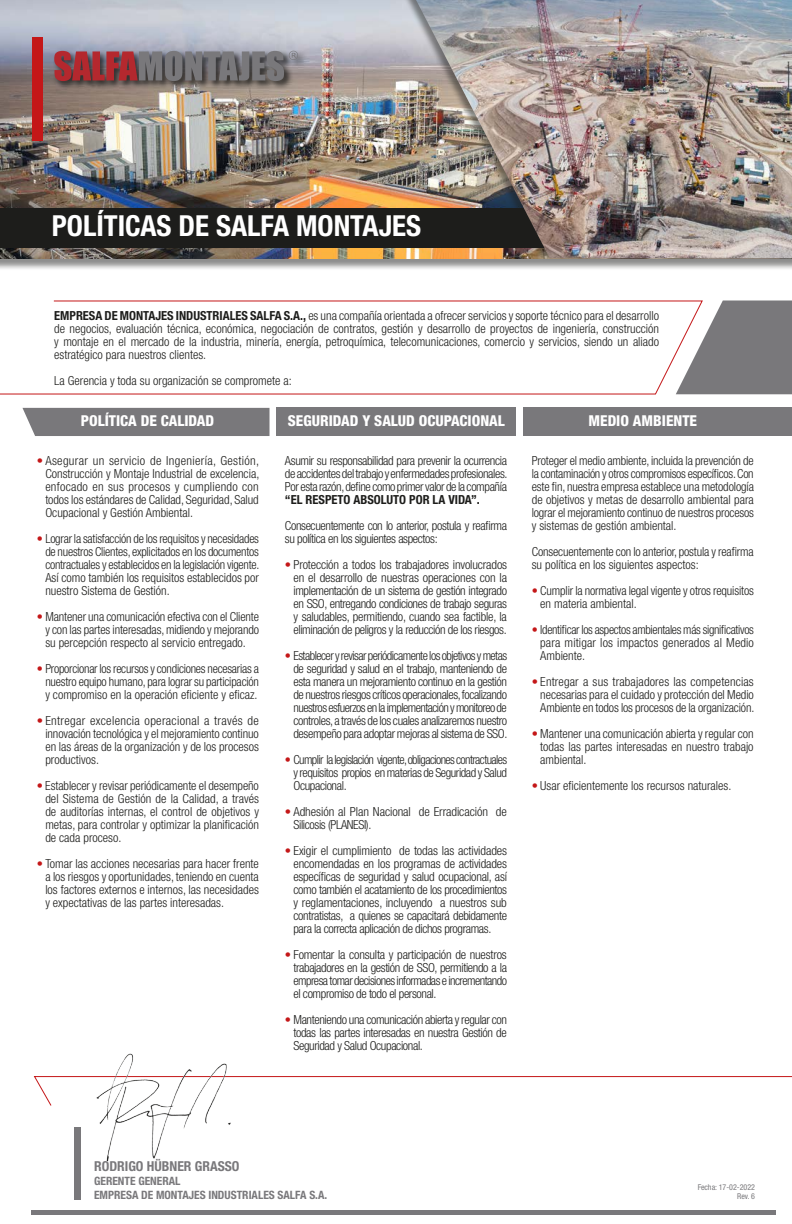
<style>
.page{position:relative;width:792px;height:1224px;background:#fff}
.page>*{position:absolute;margin:0;border:0;box-sizing:border-box;transform-origin:0 0}
.t1{font:700 condensed 29px "Helvetica Neue LT Std";color:#fff}
.t2{font:800 condensed 15px "Helvetica Neue LT Std";color:#fff}
.t3{font:700 condensed 13.7px "Helvetica Neue LT Std";color:#79787b}
.t4{font:300 condensed 12.5px/13px "Helvetica Neue LT Std";letter-spacing:-.005em;color:#1d1d1b;text-align:justify}
.t5{font:300 condensed 12.5px/13px "Helvetica Neue LT Std";letter-spacing:-.03em;color:#1d1d1b}
.t6{font:700 condensed 12.5px "Helvetica Neue LT Std";color:#1d1d1b}
.t7{font:700 condensed 11.5px/14px "Helvetica Neue LT Std";color:#79787b}
.t8{font:condensed 8px/9.6px "Helvetica Neue LT Std";color:#79787b;text-align:right}
.s1{font-weight:700}
.s2{color:#c41718}
</style>
<div class="page">
<div style="left:0;top:0;width:792px;height:270px;background:#1d1d1b;opacity:.5"></div>
<img style="left:0;top:0;width:396px;height:258px">
<div style="left:0;top:208px;width:552px;height:39px;background:#1d1d1b"></div>
<div style="left:704px;top:301px;width:88px;height:93px;background:#79787b"></div>
<hr style="left:31px;top:1211px;width:745px;height:4px;background:#79787b">
<div style="left:74px;top:1127px;width:7px;height:73px;background:#79787b"></div>
<div style="left:22px;top:408px;width:248px;height:28px;background:#79787b"></div>
<div style="left:277px;top:408px;width:239px;height:28px;background:#79787b"></div>
<div style="left:523px;top:408px;width:269px;height:28px;background:#79787b"></div>
<svg style="left:0;top:300px;width:704px;height:95px"></svg>
<div style="left:33px;top:37px;width:10px;height:103px;background:#c41718"></div>
<svg style="left:33px;top:1076px;width:759px;height:30px"></svg>
<div style="left:396px;top:0;width:396px;height:260px;background:#1d1d1b;opacity:.5"></div>
<img style="left:416px;top:0;width:376px;height:258px">
<img style="left:94px;top:1053px;width:141px;height:109px">
<div style="left:53px;top:50px;width:254px;height:40px;background:#1d1d1b;opacity:.8"></div>
<svg style="left:54px;top:51px;width:244px;height:30px;background:#7e5d61"></svg>
<h1 class="t1" style="left:52px;top:209px;width:371px">POLÍTICAS DE SALFA MONTAJES</h1>
<p class="t4" style="left:54px;top:309px;width:606px"><span class="s1">EMPRESA DE MONTAJES INDUSTRIALES SALFA S.A.,</span> es una compañía orientada a ofrecer servicios y soporte técnico para el desarrollo de negocios, evaluación técnica, económica, negociación de contratos, gestión y desarrollo de proyectos de ingeniería, construcción y montaje en el mercado de la industria, minería, energía, petroquímica, telecomunicaciones, comercio y servicios, siendo un aliado estratégico para nuestros clientes.</p>
<p class="t4" style="left:54px;top:374px;width:239px">La Gerencia y toda su organización se compromete a:</p>
<p class="t2" style="left:81px;top:412px;width:135px">POLÍTICA DE CALIDAD</p>
<p class="t2" style="left:288px;top:412px;width:219px">SEGURIDAD Y SALUD OCUPACIONAL</p>
<p class="t2" style="left:589px;top:412px;width:110px">MEDIO AMBIENTE</p>
<p class="t4" style="left:45px;top:454px;width:215px;text-indent:-9px"><span class="s2">•</span> Asegurar un servicio de Ingeniería, Gestión, Construcción y Montaje Industrial de excelencia, enfocado en sus procesos y cumpliendo con todos los estándares de Calidad, Seguridad, Salud Ocupacional y Gestión Ambiental.</p>
<p class="t4" style="left:45px;top:532px;width:215px;text-indent:-9px"><span class="s2">•</span> Lograr la satisfacción de los requisitos y necesidades de nuestros Clientes, explicitados en los documentos contractuales y establecidos en la legislación vigente.<br>Así como también los requisitos establecidos por nuestro Sistema de Gestión.</p>
<p class="t4" style="left:45px;top:610px;width:215px;text-indent:-9px"><span class="s2">•</span> Mantener una comunicación efectiva con el Cliente y con las partes interesadas, midiendo y mejorando su percepción respecto al servicio entregado.</p>
<p class="t4" style="left:45px;top:662px;width:215px;text-indent:-9px"><span class="s2">•</span> Proporcionar los recursos y condiciones necesarias a nuestro equipo humano, para lograr su participación y compromiso en la operación eficiente y eficaz.</p>
<p class="t4" style="left:45px;top:714px;width:215px;text-indent:-9px"><span class="s2">•</span> Entregar excelencia operacional a través de innovación tecnológica y el mejoramiento continuo en las áreas de la organización y de los procesos productivos.</p>
<p class="t4" style="left:45px;top:779px;width:215px;text-indent:-9px"><span class="s2">•</span> Establecer y revisar periódicamente el desempeño del Sistema de Gestión de la Calidad, a través de auditorías internas, el control de objetivos y metas, para controlar y optimizar la planificación de cada proceso.</p>
<p class="t4" style="left:45px;top:857px;width:215px;text-indent:-8px"><span class="s2">•</span> Tomar las acciones necesarias para hacer frente a los riesgos y oportunidades, teniendo en cuenta los factores externos e internos, las necesidades y expectativas de las partes interesadas.</p>
<p class="t4" style="left:285px;top:454px;width:224px">Asumir su responsabilidad para prevenir la ocurrencia de accidentes del trabajo y enfermedades profesionales.<br>Por esta razón, define como primer valor de la compañía</p>
<p class="t6" style="left:285px;top:492px;width:196px">“EL RESPETO ABSOLUTO POR LA VIDA”.</p>
<p class="t5" style="left:285px;top:519px;width:224px">Consecuentemente con lo anterior, postula y reafirma su política en los siguientes aspectos:</p>
<p class="t4" style="left:293px;top:558px;width:215px;text-indent:-9px"><span class="s2">•</span> Protección a todos los trabajadores involucrados en el desarrollo de nuestras operaciones con la implementación de un sistema de gestión integrado en SSO, entregando condiciones de trabajo seguras y saludables, permitiendo, cuando sea factible, la eliminación de peligros y la reducción de los riesgos.</p>
<p class="t4" style="left:293px;top:649px;width:216px;text-indent:-9px"><span class="s2">•</span> Establecer y revisar periódicamente los objetivos y metas de seguridad y salud en el trabajo, manteniendo de esta manera un mejoramiento continuo en la gestión de nuestros riesgos críticos operacionales, focalizando nuestros esfuerzos en la implementación y monitoreo de controles, a través de los cuales analizaremos nuestro desempeño para adoptar mejoras al sistema de SSO.</p>
<p class="t4" style="left:293px;top:753px;width:215px;text-indent:-9px"><span class="s2">•</span> Cumplir la legislación vigente,obligaciones contractuales y requisitos propios en materias de Seguridad y Salud Ocupacional.</p>
<p class="t4" style="left:293px;top:805px;width:215px;text-indent:-9px"><span class="s2">•</span> Adhesión al Plan Nacional de Erradicación de<br>Silicosis (PLANESI).</p>
<p class="t4" style="left:293px;top:844px;width:215px;text-indent:-9px"><span class="s2">•</span> Exigir el cumplimiento de todas las actividades encomendadas en los programas de actividades específicas de seguridad y salud ocupacional, así como también el acatamiento de los procedimientos y reglamentaciones, incluyendo a nuestros sub contratistas, a quienes se capacitará debidamente para la correcta aplicación de dichos programas.</p>
<p class="t4" style="left:293px;top:948px;width:215px;text-indent:-9px"><span class="s2">•</span> Fomentar la consulta y participación de nuestros trabajadores en la gestión de SSO, permitiendo a la empresa tomar decisiones informadas e incrementando el compromiso de todo el personal.</p>
<p class="t4" style="left:293px;top:1013px;width:215px;text-indent:-8px"><span class="s2">•</span> Manteniendo una comunicación abierta y regular con todas las partes interesadas en nuestra Gestión de Seguridad y Salud Ocupacional.</p>
<p class="t4" style="left:532px;top:454px;width:224px">Proteger el medio ambiente, incluida la prevención de la contaminación y otros compromisos específicos. Con este fin, nuestra empresa establece una metodología de objetivos y metas de desarrollo ambiental para lograr el mejoramiento continuo de nuestros procesos y sistemas de gestión ambiental.</p>
<p class="t4" style="left:532px;top:545px;width:223px">Consecuentemente con lo anterior, postula y reafirma su política en los siguientes aspectos:</p>
<p class="t4" style="left:540px;top:584px;width:215px;text-indent:-9px"><span class="s2">•</span> Cumplir la normativa legal vigente y otros requisitos en materia ambiental.</p>
<p class="t4" style="left:540px;top:623px;width:215px;text-indent:-9px"><span class="s2">•</span> Identificar los aspectos ambientales más significativos para mitigar los impactos generados al Medio Ambiente.</p>
<p class="t4" style="left:540px;top:675px;width:216px;text-indent:-9px"><span class="s2">•</span> Entregar a sus trabajadores las competencias necesarias para el cuidado y protección del Medio Ambiente en todos los procesos de la organización.</p>
<p class="t4" style="left:540px;top:727px;width:215px;text-indent:-9px"><span class="s2">•</span> Mantener una comunicación abierta y regular con todas las partes interesadas en nuestro trabajo ambiental.</p>
<p class="t4" style="left:532px;top:779px;width:201px"><span class="s2">•</span> Usar eficientemente los recursos naturales.</p>
<p class="t3" style="left:94px;top:1158px;width:147px">RODRIGO HÜBNER GRASSO</p>
<p class="t7" style="left:94px;top:1174px;width:235px">GERENTE GENERAL<br>EMPRESA DE MONTAJES INDUSTRIALES SALFA S.A.</p>
<p class="t8" style="left:698px;top:1182px;width:59px">Fecha: 17-02-2022<br>Rev. 6</p>
</div>
